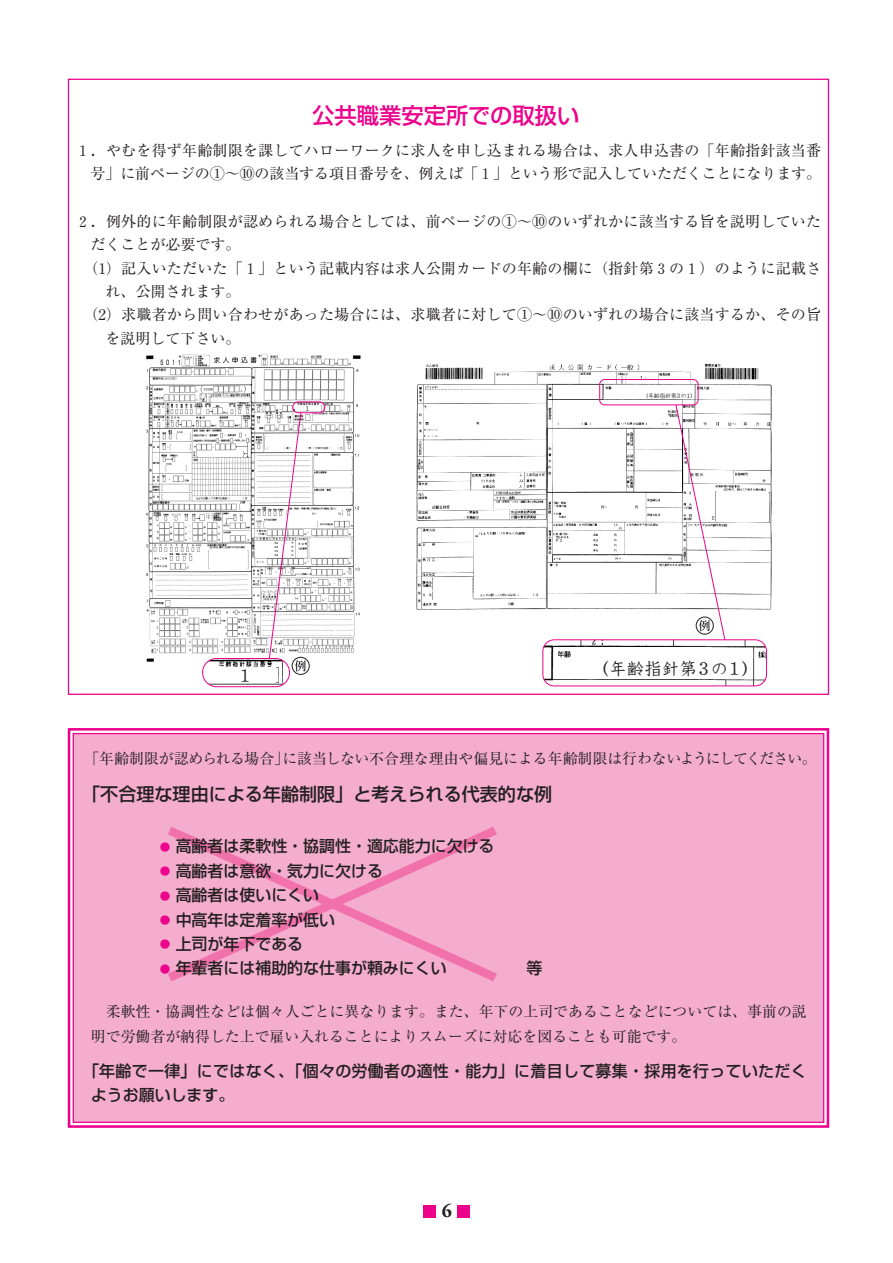
<style>
.page{position:relative;width:893px;height:1263px;background:#fff}
.page>*{position:absolute;margin:0;border:0;box-sizing:border-box;transform-origin:0 0}
.t1{font:500 22.35px "Shin Go";color:#ed028c}
.t2{font:700 19.5px "Adobe Garamond";color:#231f20}
.t3{font:500 18px "Shin Go";color:#231f20}
.t4{font:17.55px "DFP Kyo Ka Sho CID W4";color:#231f20}
.t5{font:500 15.9px "Shin Go";color:#231f20}
.t6{font:500 15.9px/24.5px "Shin Go";letter-spacing:.02em;color:#231f20}
.t7{font:15px/23.4px "Ryumin";letter-spacing:.015em;color:#231f20;text-align:right}
.t8{font:14.85px/24.5px "Ryumin";color:#231f20}
.t9{font:6.6px "DFP Kyo Ka Sho CID W4";color:#231f20}
.t10{font:6.15px "DFP Kyo Ka Sho CID W4";letter-spacing:-.08em;color:#231f20}
.s1{font-size:10.65px;color:#ed028c}
</style>
<div class="page">
<img style="left:146px;top:353px;width:215px;height:309px">
<img style="left:416px;top:363px;width:356px;height:247px">
<div style="left:68px;top:728px;width:761px;height:400px;border:3px solid #ed028c"></div>
<div style="left:73px;top:733px;width:751px;height:390px;background:#f5adce;border:1px solid #ed028c"></div>
<svg style="left:168px;top:827px;width:329px;height:155px"></svg>
<div style="left:423px;top:1205px;width:13px;height:12px;background:#ed028c"></div>
<div style="left:457px;top:1205px;width:13px;height:12px;background:#ed028c"></div>
<img style="left:203px;top:659px;width:87px;height:27px;border-radius:14px">
<div style="left:202px;top:658px;width:88px;height:29px;border:1px solid #ed028c;border-radius:14px"></div>
<div style="left:292px;top:401px;width:33px;height:12px;border:1px solid #ed028c;border-radius:5px"></div>
<div style="left:599px;top:379px;width:99px;height:26px;border:1px solid #ed028c;border-radius:5px"></div>
<img style="left:543px;top:640px;width:223px;height:46px;border-radius:12px">
<div style="left:542px;top:639px;width:225px;height:47px;border:1px solid #ed028c;border-radius:12px"></div>
<svg style="left:268px;top:411px;width:38px;height:260px"></svg>
<div style="left:292px;top:657px;width:18px;height:18px;border:1px solid #231f20;border-radius:50%"></div>
<svg style="left:675px;top:404px;width:51px;height:237px"></svg>
<div style="left:696px;top:617px;width:18px;height:17px;border:1px solid #231f20;border-radius:50%"></div>
<h1 class="t1" style="left:312px;top:101px;width:269px">公共職業安定所での取扱い</h1>
<p class="t7" style="left:76px;top:138px;width:747px">１．やむを得ず年齢制限を課してハローワークに求人を申し込まれる場合は、求人申込書の「年齢指針該当番号」に前ページの①～⑩の該当する項目番号を、例えば「１」という形で記入していただくことになります。</p>
<p class="t7" style="left:76px;top:209px;width:747px">２．例外的に年齢制限が認められる場合としては、前ページの①～⑩のいずれかに該当する旨を説明していた</p>
<p class="t7" style="left:91px;top:233px;width:151px">だくことが必要です。</p>
<p class="t7" style="left:83px;top:256px;width:740px">（1）記入いただいた「１」という記載内容は求人公開カードの年齢の欄に（指針第３の１）のように記載さ</p>
<p class="t7" style="left:106px;top:279px;width:136px">れ、公開されます。</p>
<p class="t7" style="left:83px;top:303px;width:740px">（2）求職者から問い合わせがあった場合には、求職者に対して①～⑩のいずれの場合に該当するか、その旨</p>
<p class="t7" style="left:106px;top:326px;width:136px">を説明して下さい。</p>
<p class="t9" style="left:306px;top:405px;width:6px">1</p>
<p class="t4" style="left:240px;top:666px;width:12px">1</p>
<p class="t10" style="left:643px;top:392px;width:55px">（年齢指針第３の１）</p>
<p class="t4" style="left:591px;top:659px;width:169px">（年齢指針第３の１）</p>
<p class="t8" style="left:84px;top:745px;width:734px">「年齢制限が認められる場合」に該当しない不合理な理由や偏見による年齢制限は行わないようにしてください。</p>
<p class="t3" style="left:82px;top:782px;width:471px">「不合理な理由による年齢制限」と考えられる代表的な例</p>
<p class="t5" style="left:160px;top:836px;width:336px"><span class="s1">●</span> 高齢者は柔軟性・協調性・適応能力に欠ける</p>
<p class="t5" style="left:160px;top:860px;width:225px"><span class="s1">●</span> 高齢者は意欲・気力に欠ける</p>
<p class="t5" style="left:160px;top:885px;width:161px"><span class="s1">●</span> 高齢者は使いにくい</p>
<p class="t5" style="left:160px;top:909px;width:177px"><span class="s1">●</span> 中高年は定着率が低い</p>
<p class="t5" style="left:160px;top:933px;width:145px"><span class="s1">●</span> 上司が年下である</p>
<p class="t5" style="left:160px;top:958px;width:288px"><span class="s1">●</span> 年輩者には補助的な仕事が頼みにくい</p>
<p class="t5" style="left:526px;top:958px;width:17px">等</p>
<p class="t8" style="left:91px;top:999px;width:717px;text-indent:15px">柔軟性・協調性などは個々人ごとに異なります。また、年下の上司であることなどについては、事前の説明で労働者が納得した上で雇い入れることによりスムーズに対応を図ることも可能です。</p>
<p class="t6" style="left:91px;top:1058px;width:717px;text-indent:-8px">「年齢で一律」にではなく、「個々の労働者の適性・能力」に着目して募集・採用を行っていただくようお願いします。</p>
<h2 class="t2" style="left:442px;top:1200px;width:12px">6</h2>
</div>
